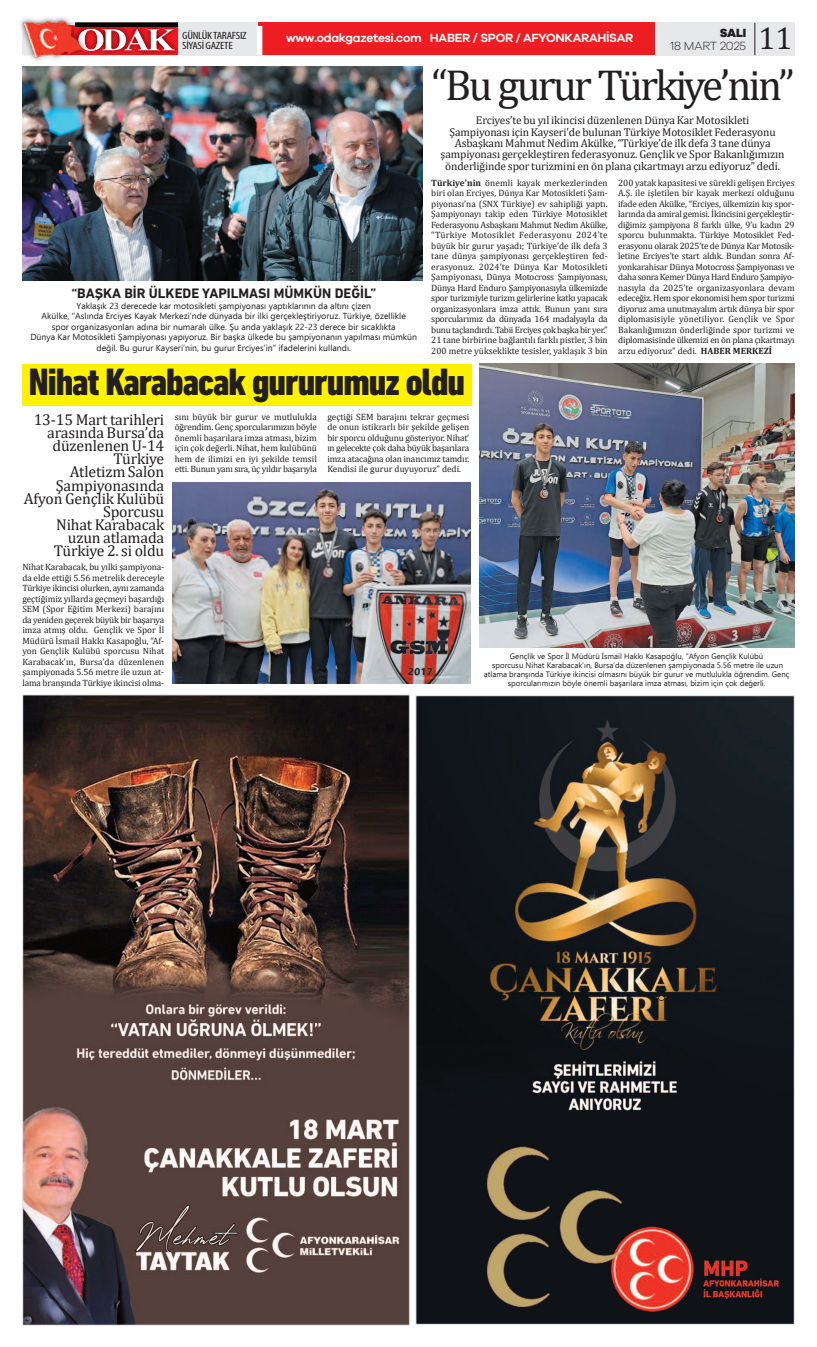
<style>
.page{position:relative;width:817px;height:1347px;background:#fff}
.page>*{position:absolute;margin:0;border:0;box-sizing:border-box;transform-origin:0 0}
.t1{font:43.66px "Cambria";letter-spacing:-.06em;color:#231f20}
.t2{font:800 condensed 38.85px "DIN Next LT Pro";letter-spacing:-.025em;color:#231f20;scale:1.04 1}
.t3{font:31.5px "Cambria";color:#231f20}
.t4{font:15.75px/13.1px "Cambria";letter-spacing:-.01em;color:#231f20;text-align:right}
.t5{font:700 14px "DIN Next LT Pro";color:#231f20}
.t6{font:600 12.25px "Galano Grotesque";letter-spacing:-.025em;color:#fff}
.t7{font:300 12.25px "Galano Grotesque";letter-spacing:-.01em;color:#231f20}
.t8{font:800 12.25px "Galano Grotesque";color:#231f20}
.t9{font:11.38px/11.4px "Cambria";letter-spacing:-.01em;color:#231f20;text-align:center}
.t10{font:condensed 10.5px/10.5px "Myriad Pro";letter-spacing:-.025em;color:#231f20;scale:1.19 1}
.t11{font:9.19px/10.5px "Cambria";letter-spacing:-.015em;color:#231f20;text-align:justify}
.t12{font:8.75px/10.5px "Ebrima";color:#231f20;text-align:center}
.t13{font:7.88px/8.8px "Ebrima";color:#231f20;text-align:center}
.s1{font-weight:700}
</style>
<div class="page">
<div style="left:22px;top:22px;width:772px;height:33px;background:#e7e8e9"></div>
<img style="left:105px;top:55px;width:74px;height:1px">
<img style="left:174px;top:22px;width:5px;height:33px">
<img style="left:174px;top:27px;width:4px;height:28px">
<img style="left:174px;top:23px;width:4px;height:4px">
<img style="left:20px;top:20px;width:81px;height:47px">
<img style="left:71px;top:55px;width:34px;height:4px">
<img style="left:25px;top:55px;width:35px;height:5px">
<img style="left:22px;top:17px;width:63px;height:5px">
<img style="left:22px;top:22px;width:40px;height:33px">
<img style="left:57px;top:25px;width:5px;height:30px">
<svg style="left:62px;top:21px;width:112px;height:34px;background:#c45657"></svg>
<div style="left:257px;top:22px;width:397px;height:33px;background:#ee1d23"></div>
<div style="left:257px;top:26px;width:5px;height:29px;background:#fff"></div>
<hr style="left:754px;top:23px;width:1px;height:32px;background:#231f20">
<img style="left:24px;top:696px;width:383px;height:627px">
<img style="left:417px;top:697px;width:375px;height:625px">
<img style="left:22px;top:67px;width:400px;height:213px">
<img style="left:479px;top:364px;width:315px;height:283px">
<div style="left:22px;top:364px;width:449px;height:42px;background:#fff101"></div>
<img style="left:173px;top:482px;width:297px;height:201px">
<svg style="left:657px;top:995px;width:7px;height:6px"></svg>
<h3 class="t3" style="left:758px;top:19px;width:35px">11</h3>
<h3 class="t8" style="left:719px;top:28px;width:28px">SALI</h3>
<h3 class="t7" style="left:669px;top:41px;width:78px">18 MART 2025</h3>
<p class="t10" style="left:182px;top:31px;width:56px">GÜNLÜKTARAFSIZ<br>SİYASİGAZETE</p>
<h3 class="t6" style="left:286px;top:33px;width:348px">www.odakgazetesi.com HABER / SPOR / AFYONKARAHİSAR</h3>
<h1 class="t1" style="left:431px;top:59px;width:364px">“Bu gurur Türkiye’nin”</h1>
<p class="t9" style="left:440px;top:114px;width:345px">Erciyes’te bu yıl ikincisi düzenlenen Dünya Kar Motosikleti<br>Şampiyonası için Kayseri’de bulunan Türkiye Motosiklet Federasyonu Asbaşkanı Mahmut Nedim Akülke, “Türkiye’de ilk defa 3 tane dünya şampiyonası gerçekleştiren federasyonuz. Gençlik ve Spor Bakanlığımızın önderliğinde spor turizmini en ön plana çıkartmayı arzu ediyoruz” dedi.</p>
<p class="t11" style="left:431px;top:177px;width:178px"><span class="s1">Türkiye’nin</span> önemli kayak merkezlerinden biri olan Erciyes, Dünya Kar Motosikleti Şam&shy;piyonası’na (SNX Türkiye) ev sahipliği yaptı.<br>Şampiyonayı takip eden Türkiye Motosiklet Federasyonu Asbaşkanı Mahmut Nedim Akülke, “Türkiye Motosiklet Federasyonu 2024’te büyük bir gurur yaşadı; Türkiye’de ilk defa 3 tane dünya şampiyonası gerçekleştiren fed&shy;erasyonuz. 2024’te Dünya Kar Motosikleti Şampiyonası, Dünya Motocross Şampiyonası, Dünya Hard Enduro Şampiyonasıyla ülkemizde spor turizmiyle turizm gelirlerine katkı yapacak organizasyonlara imza attık. Bunun yanı sıra sporcularımız da dünyada 164 madalyayla da bunu taçlandırdı. Tabii Erciyes çok başka bir yer.” 21 tane birbirine bağlantılı farklı pistler, 3 bin 200 metre yükseklikte tesisler, yaklaşık 3 bin</p>
<p class="t11" style="left:618px;top:177px;width:178px">200 yatak kapasitesi ve sürekli gelişen Erciyes A.Ş. ile işletilen bir kayak merkezi olduğunu ifade eden Akülke, “Erciyes, ülkemizin kış spor&shy;larında da amiral gemisi. İkincisini gerçekleştir&shy;diğimiz şampiyona 8 farklı ülke, 9’u kadın 29 sporcu bulunmakta. Türkiye Motosiklet Fed&shy;erasyonu olarak 2025’te de Dünya Kar Motosik&shy;letine Erciyes’te start aldık. Bundan sonra Af&shy;yonkarahisar Dünya Motocross Şampiyonası ve daha sonra Kemer Dünya Hard Enduro Şampiyo&shy;nasıyla da 2025’te organizasyonlara devam edeceğiz. Hem spor ekonomisi hem spor turizmi diyoruz ama unutmayalım artık dünya bir spor diplomasisiyle yönetiliyor. Gençlik ve Spor Bakanlığımızın önderliğinde spor turizmi ve diplomasisinde ülkemizi en ön plana çıkartmayı arzu ediyoruz” dedi. <span class="s1">HABER MERKEZİ</span></p>
<h3 class="t5" style="left:71px;top:289px;width:306px">“BAŞKA BİR ÜLKEDE YAPILMASI MÜMKÜN DEĞİL”</h3>
<p class="t12" style="left:30px;top:300px;width:388px">Yaklaşık 23 derecede kar motosikleti şampiyonası yaptıklarının da altını çizen<br>Akülke, “Aslında Erciyes Kayak Merkezi’nde dünyada bir ilki gerçekleştiriyoruz. Türkiye, özellikle<br>spor organizasyonları adına bir numaralı ülke. Şu anda yaklaşık 22-23 derece bir sıcaklıkta<br>Dünya Kar Motosikleti Şampiyonası yapıyoruz. Bir başka ülkede bu şampiyonanın yapılması mümkün değil. Bu gurur Kayseri’nin, bu gurur Erciyes’in” ifadelerini kullandı.</p>
<h2 class="t2" style="left:29px;top:368px;width:421px">Nihat Karabacak gururumuz oldu</h2>
<h3 class="t4" style="left:24px;top:413px;width:142px">13-15 Mart tarihleri arasında Bursa’da düzenlenen U-14<br>Türkiye<br>Atletizm Salon<br>Şampiyonasında<br>Afyon Gençlik Kulübü<br>Sporcusu<br>Nihat Karabacak uzun atlamada<br>Türkiye 2. si oldu</h3>
<p class="t11" style="left:22px;top:561px;width:143px">Nihat Karabacak, bu yılki şampiyona&shy;da elde ettiği 5.56 metrelik dereceyle Türkiye ikincisi olurken, aynı zamanda geçtiğimiz yıllarda geçmeyi başardığı SEM (Spor Eğitim Merkezi) barajını da yeniden geçerek büyük bir başarıya imza atmış oldu. Gençlik ve Spor İl Müdürü İsmail Hakkı Kasapoğlu, “Af&shy;yon Gençlik Kulübü sporcusu Nihat Karabacak’ın, Bursa’da düzenlenen şampiyonada 5.56 metre ile uzun at&shy;lama branşında Türkiye ikincisi olma-</p>
<p class="t11" style="left:175px;top:411px;width:143px">sını büyük bir gurur ve mutlulukla öğrendim. Genç sporcularımızın böyle önemli başarılara imza atması, bizim için çok değerli. Nihat, hem kulübünü hem de ilimizi en iyi şekilde temsil etti. Bunun yanı sıra, üç yıldır başarıyla</p>
<p class="t11" style="left:327px;top:411px;width:143px">geçtiği SEM barajını tekrar geçmesi de onun istikrarlı bir şekilde gelişen bir sporcu olduğunu gösteriyor. Nihat’ ın gelecekte çok daha büyük başarılara imza atacağına olan inancımız tamdır.<br>Kendisi ile gurur duyuyoruz” dedi.</p>
<p class="t13" style="left:483px;top:652px;width:307px">Gençlik ve Spor İl Müdürü İsmail Hakkı Kasapoğlu, “Afyon Gençlik Kulübü<br>sporcusu Nihat Karabacak’ın, Bursa’da düzenlenen şampiyonada 5.56 metre ile uzun atlama branşında Türkiye ikincisi olmasını büyük bir gurur ve mutlulukla öğrendim. Genç sporcularımızın böyle önemli başarılara imza atması, bizim için çok değerli.</p>
</div>
